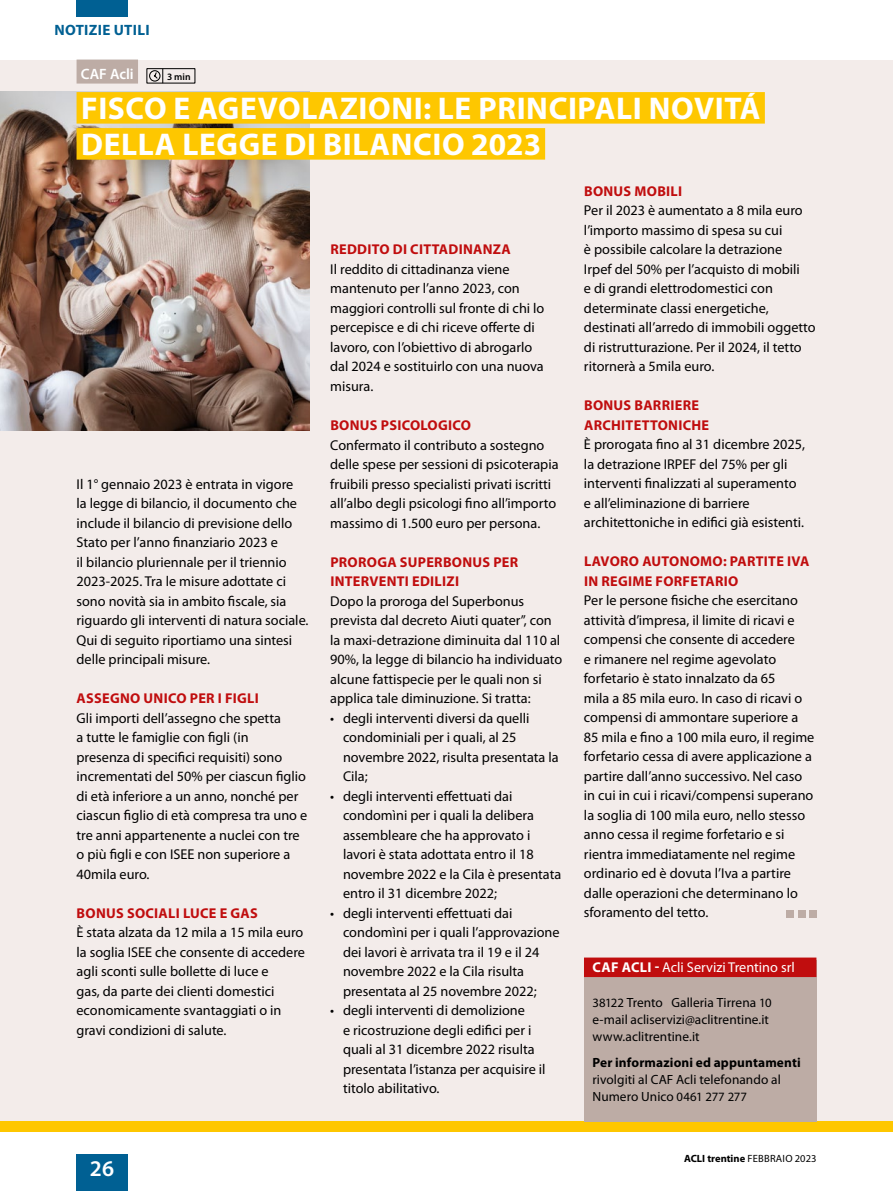
<style>
.page{position:relative;width:893px;height:1191px;background:#fff}
.page>*{position:absolute;margin:0;border:0;box-sizing:border-box;transform-origin:0 0}
.t1{font:700 31.5px/36px "Myriad Pro";letter-spacing:.02em;color:#fff}
.t2{font:600 22.5px "Myriad Pro";color:#fff}
.t3{font:700 15px "Myriad Pro";letter-spacing:.02em;color:#006093}
.t4{font:600 15px "Myriad Pro";color:#fff}
.t5{font:14.25px/19.5px "Myriad Pro";color:#000}
.t6{font:700 14.25px/19.5px "Myriad Pro";letter-spacing:.02em;color:#c00d0e}
.t7{font:14.25px "Myriad Pro";color:#fff}
.t8{font:13.35px/17.2px "Myriad Pro";letter-spacing:.005em;color:#000}
.t9{font:700 13.35px "Myriad Pro";letter-spacing:.01em;color:#000}
.t10{font:700 10.5px "Myriad Pro";color:#000}
.t11{font:600 9.75px "Myriad Pro";color:#000}
.s1{font-weight:700}
.s2{font-size:12.75px}
.s3{font-weight:400}
</style>
<div class="page">
<div style="left:0;top:60px;width:893px;height:1061px;background:#f3ecea"></div>
<div style="left:77px;top:1154px;width:51px;height:37px;background:#006093"></div>
<div style="left:77px;top:0;width:51px;height:17px;background:#006093"></div>
<div style="left:0;top:1121px;width:893px;height:11px;background:#fec700"></div>
<img style="left:0;top:92px;width:309px;height:338px">
<div style="left:809px;top:910px;width:7px;height:8px;background:#bdaca5"></div>
<div style="left:798px;top:910px;width:7px;height:8px;background:#bdaca5"></div>
<div style="left:787px;top:910px;width:7px;height:8px;background:#bdaca5"></div>
<div style="left:584px;top:959px;width:232px;height:162px;background:#bdaca5"></div>
<div style="left:584px;top:957px;width:232px;height:20px;background:#c00d0e"></div>
<div style="left:77px;top:60px;width:61px;height:24px;background:#bdaca5"></div>
<div style="left:146px;top:68px;width:49px;height:15px;border:1px solid #000"></div>
<div style="left:149px;top:70px;width:12px;height:12px;border:1px solid #000;border-radius:50%"></div>
<svg style="left:154px;top:69px;width:9px;height:14px"></svg>
<div style="left:77px;top:92px;width:688px;height:32px;background:#fec700"></div>
<div style="left:77px;top:128px;width:468px;height:32px;background:#fec700"></div>
<p class="t3" style="left:54px;top:20px;width:97px">NOTIZIE UTILI</p>
<p class="t4" style="left:81px;top:64px;width:54px">CAF Acli</p>
<p class="t11" style="left:167px;top:70px;width:25px">3 min</p>
<h1 class="t1" style="left:81px;top:89px;width:681px">FISCO E AGEVOLAZIONI: LE PRINCIPALI NOVITÁ<br>DELLA LEGGE DI BILANCIO 2023</h1>
<p class="t5" style="left:77px;top:474px;width:234px">Il 1° gennaio 2023 è entrata in vigore<br>la legge di bilancio, il documento che include il bilancio di previsione dello Stato per l’anno finanziario 2023 e<br>il bilancio pluriennale per il triennio 2023-2025. Tra le misure adottate ci sono novità sia in ambito fiscale, sia riguardo gli interventi di natura sociale.<br>Qui di seguito riportiamo una sintesi delle principali misure.</p>
<p class="t6" style="left:77px;top:688px;width:184px">ASSEGNO UNICO PER I FIGLI</p>
<p class="t5" style="left:77px;top:708px;width:232px">Gli importi dell’assegno che spetta<br>a tutte le famiglie con figli (in<br>presenza di specifici requisiti) sono incrementati del 50% per ciascun figlio di età inferiore a un anno, nonché per ciascun figlio di età compresa tra uno e tre anni appartenente a nuclei con tre o più figli e con ISEE non superiore a 40mila euro.</p>
<p class="t6" style="left:77px;top:902px;width:183px">BONUS SOCIALI LUCE E GAS</p>
<p class="t5" style="left:77px;top:922px;width:230px">È stata alzata da 12 mila a 15 mila euro la soglia ISEE che consente di accedere agli sconti sulle bollette di luce e<br>gas, da parte dei clienti domestici economicamente svantaggiati o in gravi condizioni di salute.</p>
<p class="t6" style="left:330px;top:239px;width:182px">REDDITO DI CITTADINANZA</p>
<p class="t5" style="left:330px;top:259px;width:216px">Il reddito di cittadinanza viene mantenuto per l’anno 2023, con maggiori controlli sul fronte di chi lo percepisce e di chi riceve offerte di lavoro, con l’obiettivo di abrogarlo dal 2024 e sostituirlo con una nuova misura.</p>
<p class="t6" style="left:330px;top:415px;width:142px">BONUS PSICOLOGICO</p>
<p class="t5" style="left:330px;top:435px;width:230px">Confermato il contributo a sostegno delle spese per sessioni di psicoterapia fruibili presso specialisti privati iscritti all’albo degli psicologi fino all’importo massimo di 1.500 euro per persona.</p>
<p class="t6" style="left:330px;top:551px;width:189px">PROROGA SUPERBONUS PER<br>INTERVENTI EDILIZI</p>
<p class="t5" style="left:330px;top:591px;width:234px">Dopo la proroga del Superbonus prevista dal decreto Aiuti quater”, con la maxi-detrazione diminuita dal 110 al 90%, la legge di bilancio ha individuato alcune fattispecie per le quali non si applica tale diminuzione. Si tratta:</p>
<p class="t5" style="left:343px;top:708px;width:217px;text-indent:-13px">• degli interventi diversi da quelli condominiali per i quali, al 25 novembre 2022, risulta presentata la<br>Cila;</p>
<p class="t5" style="left:343px;top:785px;width:220px;text-indent:-13px">• degli interventi effettuati dai condomìni per i quali la delibera assembleare che ha approvato i lavori è stata adottata entro il 18 novembre 2022 e la Cila è presentata entro il 31 dicembre 2022;</p>
<p class="t5" style="left:343px;top:902px;width:218px;text-indent:-13px">• degli interventi effettuati dai condomìni per i quali l’approvazione dei lavori è arrivata tra il 19 e il 24 novembre 2022 e la Cila risulta presentata al 25 novembre 2022;</p>
<p class="t5" style="left:343px;top:1000px;width:204px;text-indent:-13px">• degli interventi di demolizione<br>e ricostruzione degli edifici per i quali al 31 dicembre 2022 risulta presentata l’istanza per acquisire il titolo abilitativo.</p>
<h2 class="t2" style="left:90px;top:1154px;width:26px">26</h2>
<p class="t6" style="left:584px;top:181px;width:100px">BONUS MOBILI</p>
<p class="t5" style="left:584px;top:200px;width:233px">Per il 2023 è aumentato a 8 mila euro l’importo massimo di spesa su cui<br>è possibile calcolare la detrazione<br>Irpef del 50% per l’acquisto di mobili<br>e di grandi elettrodomestici con determinate classi energetiche, destinati all’arredo di immobili oggetto di ristrutturazione. Per il 2024, il tetto ritornerà a 5mila euro.</p>
<p class="t6" style="left:584px;top:395px;width:127px">BONUS BARRIERE<br>ARCHITETTONICHE</p>
<p class="t5" style="left:584px;top:434px;width:222px">È prorogata fino al 31 dicembre 2025, la detrazione IRPEF del 75% per gli interventi finalizzati al superamento e all’eliminazione di barriere architettoniche in edifici già esistenti.</p>
<p class="t6" style="left:584px;top:551px;width:227px">LAVORO AUTONOMO: PARTITE IVA<br>IN REGIME FORFETARIO</p>
<p class="t5" style="left:584px;top:590px;width:232px">Per le persone fisiche che esercitano attività d’impresa, il limite di ricavi e compensi che consente di accedere<br>e rimanere nel regime agevolato forfetario è stato innalzato da 65<br>mila a 85 mila euro. In caso di ricavi o compensi di ammontare superiore a 85 mila e fino a 100 mila euro, il regime forfetario cessa di avere applicazione a partire dall’anno successivo. Nel caso in cui in cui i ricavi/compensi superano la soglia di 100 mila euro, nello stesso anno cessa il regime forfetario e si rientra immediatamente nel regime ordinario ed è dovuta l’Iva a partire dalle operazioni che determinano lo sforamento del tetto.</p>
<p class="t7" style="left:593px;top:958px;width:204px"><span class="s1">CAF ACLI -</span> Acli Servizi Trentino srl</p>
<p class="t8" style="left:592px;top:993px;width:181px"><span class="s2">38122</span> Trento Galleria Tirrena <span class="s2">10 </span>e-mail acliservizi@aclitrentine.it www.aclitrentine.it</p>
<p class="t9" style="left:592px;top:1053px;width:210px">Per informazioni ed appuntamenti</p>
<p class="t8" style="left:592px;top:1070px;width:190px">rivolgiti al CAF Acli telefonando al<br>Numero Unico <span class="s2">0461 277 277</span></p>
<p class="t10" style="left:684px;top:1151px;width:134px">ACLI trentine <span class="s3">FEBBRAIO 2023</span></p>
</div>
